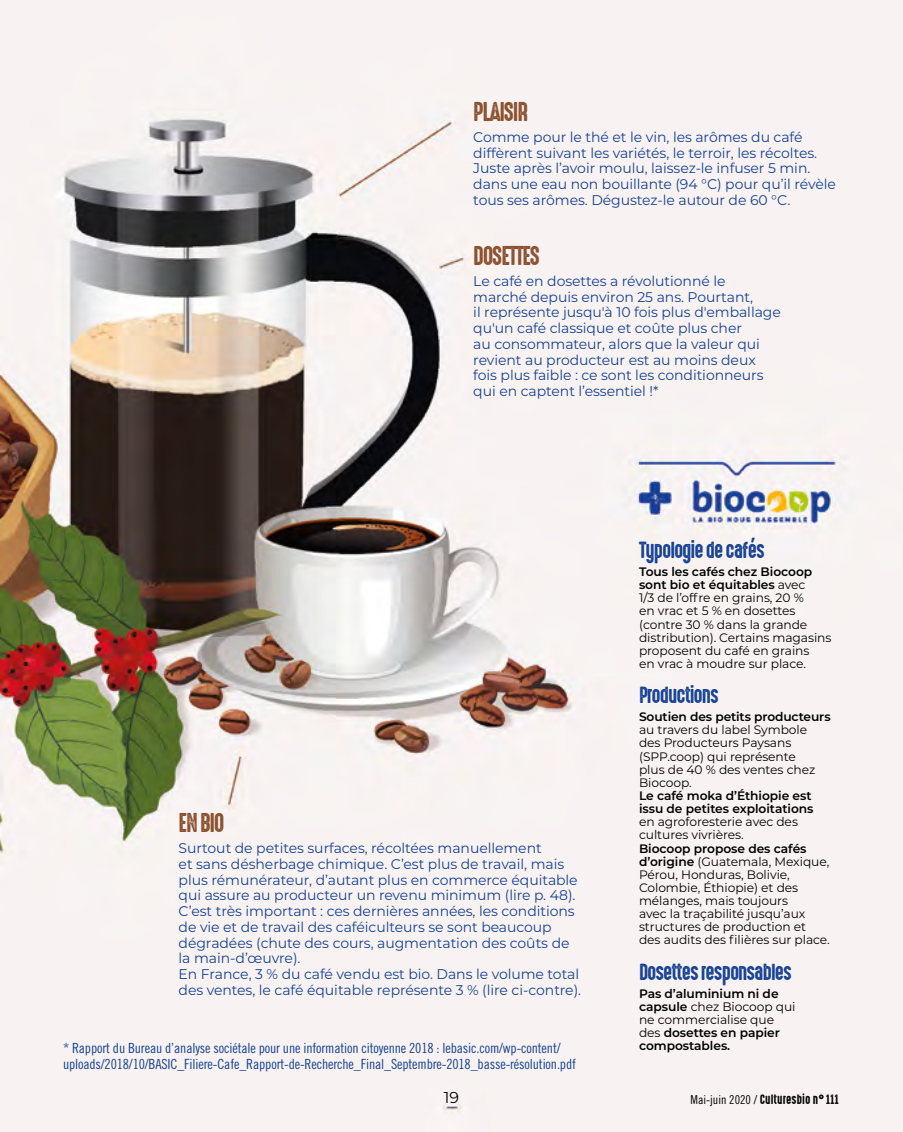
<style>
.page{position:relative;width:903px;height:1132px;background:#fff}
.page>*{position:absolute;margin:0;border:0;box-sizing:border-box;transform-origin:0 0}
.t1{font:24.5px "High Voltage Rough";letter-spacing:-.05em;color:#8b512f}
.t2{font:21px "High Voltage Rough";letter-spacing:-.05em;color:#164194}
.t3{font:15.75px "Montserrat";color:#000}
.t4{font:14px/15.8px "Montserrat";letter-spacing:-.005em;color:#164194}
.t5{font:14px/15.8px "Trade Gothic LT Std Cn 18";letter-spacing:-.01em;color:#164194}
.t6{font:12.25px/13.1px "Montserrat";letter-spacing:-.005em;color:#000}
.t7{font:600 12.25px/13.1px "Montserrat";letter-spacing:-.005em;color:#000}
.t8{font:12.25px "High Voltage Rough";color:#000}
.s1{font-weight:600}
.s2{font-weight:400}
.s3{font-family:"Trade Gothic LT Std Cn 18"}
</style>
<div class="page">
<img style="left:0;top:0;width:903px;height:1131px">
<svg style="left:729px;top:934px;width:7px;height:10px"></svg>
<h1 class="t1" style="left:473px;top:98px;width:56px">PLAISIR</h1>
<p class="t4" style="left:473px;top:128px;width:364px">Comme pour le thé et le vin, les arômes du café diffèrent suivant les variétés, le terroir, les récoltes.<br>Juste après l’avoir moulu, laissez-le infuser 5 min. dans une eau non bouillante (94 °C) pour qu’il révèle tous ses arômes. Dégustez-le autour de 60 °C.</p>
<h1 class="t1" style="left:473px;top:242px;width:68px">DOSETTES</h1>
<p class="t4" style="left:473px;top:272px;width:309px">Le café en dosettes a révolutionné le marché depuis environ 25 ans. Pourtant,<br>il représente jusqu'à 10 fois plus d'emballage qu'un café classique et coûte plus cher<br>au consommateur, alors que la valeur qui revient au producteur est au moins deux fois plus faible : ce sont les conditionneurs qui en captent l’essentiel !*</p>
<h2 class="t2" style="left:639px;top:538px;width:127px">Typologie de cafés</h2>
<p class="t6" style="left:639px;top:564px;width:194px"><span class="s1">Tous les cafés chez Biocoop sont bio et équitables</span> avec<br>1/3 de l’offre en grains, 20 %<br>en vrac et 5 % en dosettes (contre 30 % dans la grande distribution). Certains magasins proposent du café en grains<br>en vrac à moudre sur place.</p>
<h2 class="t2" style="left:639px;top:683px;width:81px">Productions</h2>
<p class="t7" style="left:639px;top:709px;width:193px">Soutien des petits producteurs</p>
<p class="t6" style="left:639px;top:722px;width:178px">au travers du label Symbole des Producteurs Paysans (SPP.coop) qui représente plus de 40 % des ventes chez<br>Biocoop.</p>
<p class="t7" style="left:639px;top:788px;width:176px">Le café moka d’Éthiopie est issu de petites exploitations</p>
<p class="t6" style="left:639px;top:814px;width:160px">en agroforesterie avec des cultures vivrières.</p>
<p class="t6" style="left:639px;top:840px;width:192px"><span class="s1">Biocoop propose des cafés d’origine</span> (Guatemala, Mexique,<br>Pérou, Honduras, Bolivie,<br>Colombie, Éthiopie) et des mélanges, mais toujours<br>avec la traçabilité jusqu’aux structures de production et des audits des lières sur place.</p>
<h2 class="t2" style="left:639px;top:959px;width:154px">Dosettes responsables</h2>
<p class="t7" style="left:639px;top:985px;width:158px">Pas d’aluminium ni de capsule <span class="s2">chez Biocoop qui ne commercialise que des</span> dosettes en papier compostables.</p>
<h1 class="t1" style="left:179px;top:809px;width:48px">EN BIO</h1>
<p class="t4" style="left:179px;top:839px;width:404px">Surtout de petites surfaces, récoltées manuellement<br>et sans désherbage chimique. C’est plus de travail, mais plus rémunérateur, d’autant plus en commerce équitable qui assure au producteur un revenu minimum (lire p. 48).<br>C’est très important : ces dernières années, les conditions de vie et de travail des caféiculteurs se sont beaucoup dégradées (chute des cours, augmentation des coûts de la main-d’œuvre).<br>En France, 3 % du café vendu est bio. Dans le volume total des ventes, le café équitable représente 3 % (lire ci-contre).</p>
<p class="t5" style="left:63px;top:1039px;width:514px">* Rapport du Bureau d’analyse sociétale pour une information citoyenne 2018 : lebasic.com/wp-content/ uploads/2018/10/BASIC_Filiere-Cafe_Rapport-de-Recherche_Final_Septembre-2018_basse-résolution.pdf</p>
<p class="t3" style="left:444px;top:1086px;width:17px">19</p>
<p class="t8" style="left:690px;top:1091px;width:150px"><span class="s3">Mai-juin 2020 /</span> Culturesbio n° 111</p>
</div>
